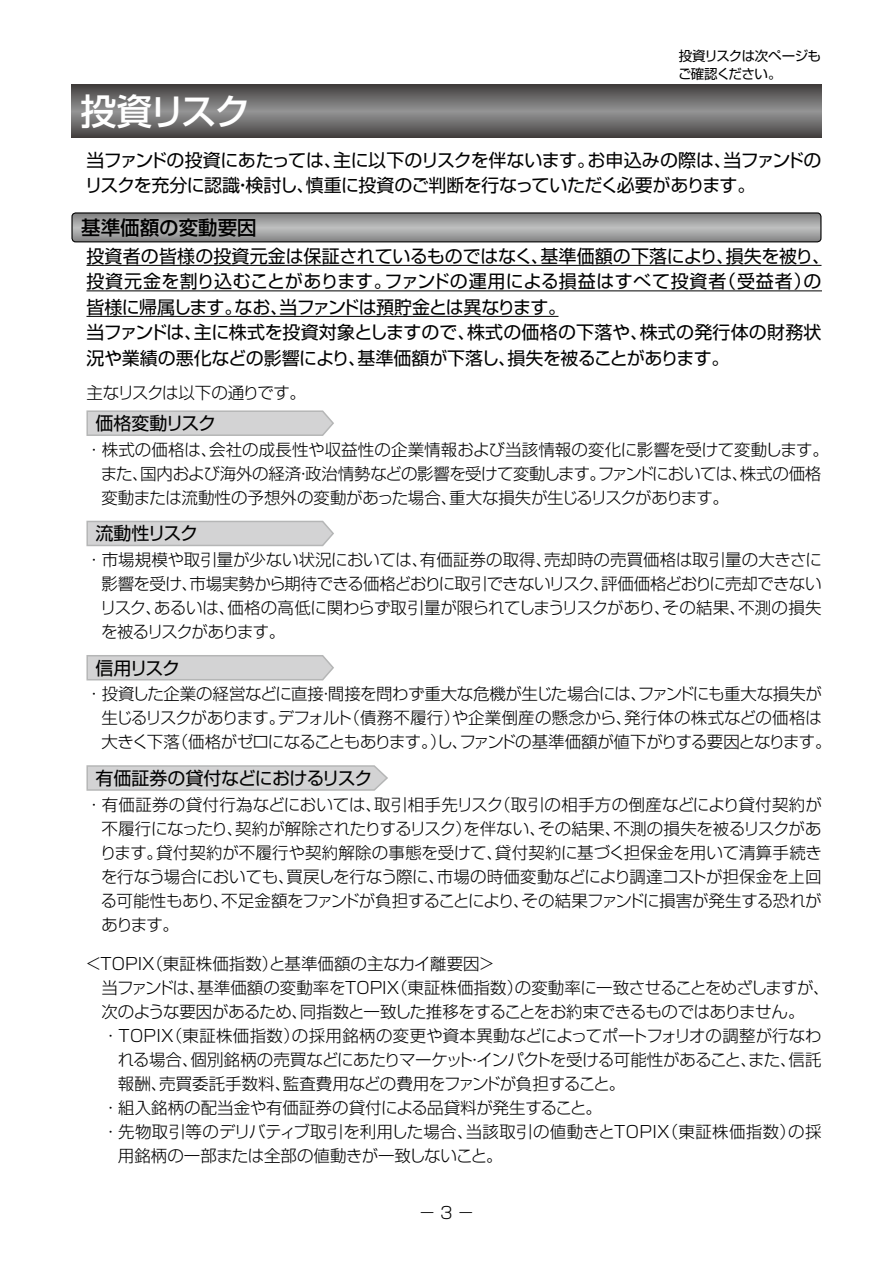
<style>
.page{position:relative;width:893px;height:1263px;background:#fff}
.page>*{position:absolute;margin:0;border:0;box-sizing:border-box;transform-origin:0 0}
.t1{font:500 36px "Shin Go Pr 5";letter-spacing:-.08em;color:#fff}
.t2{font:500 19.5px "Shin Go Pr 5";color:#000}
.t3{font:18px/25.5px "Shin Go Pr 5";letter-spacing:-.015em;color:#000}
.t4{font:18px "Shin Go Pr 5";letter-spacing:-.035em;color:#000}
.t5{font:300 16.5px/24px "Shin Go Pr 5";letter-spacing:-.02em;color:#000}
.t6{font:300 16.5px "Shin Go Pr 5";color:#000}
.t7{font:300 16.5px "Shin Go Pr 5";letter-spacing:.02em;color:#000}
.t8{font:300 16.5px "Shin Go Pr 5";letter-spacing:-.06em;color:#000}
.t9{font:300 16.35px "Shin Go Pr 5";color:#000;scale:1.11 1}
.t10{font:13.5px/18px "Shin Go Pr 5";letter-spacing:-.045em;color:#000}
</style>
<div class="page">
<svg style="left:71px;top:85px;width:750px;height:52px;background:#6b6a6a"></svg>
<svg style="left:72px;top:213px;width:749px;height:29px;background:#a2a2a2"></svg>
<div style="left:71px;top:212px;width:750px;height:30px;border:1px solid #000;border-radius:4px"></div>
<hr style="left:86px;top:265px;width:735px;height:1px;background:#000">
<hr style="left:86px;top:290px;width:736px;height:1px;background:#000">
<hr style="left:86px;top:316px;width:472px;height:1px;background:#000">
<svg style="left:86px;top:410px;width:248px;height:26px;background:#d1d1d2"></svg>
<svg style="left:86px;top:520px;width:248px;height:27px;background:#d2d2d3"></svg>
<svg style="left:86px;top:655px;width:248px;height:26px;background:#d1d1d2"></svg>
<svg style="left:86px;top:765px;width:302px;height:26px;background:#d1d1d2"></svg>
<h1 class="t1" style="left:80px;top:82px;width:171px">投資リスク</h1>
<p class="t10" style="left:678px;top:46px;width:145px">投資リスクは次ページもご確認ください。</p>
<p class="t3" style="left:85px;top:145px;width:738px">当ファンドの投資にあたっては、主に以下のリスクを伴ないます。お申込みの際は、当ファンドのリスクを充分に認識・検討し、慎重に投資のご判断を行なっていただく必要があります。</p>
<p class="t2" style="left:81px;top:211px;width:177px">基準価額の変動要因</p>
<p class="t3" style="left:86px;top:241px;width:745px">投資者の皆様の投資元金は保証されているものではなく、基準価額の下落により、損失を被り、投資元金を割り込むことがあります。ファンドの運用による損益はすべて投資者（受益者）の皆様に帰属します。なお、当ファンドは預貯金とは異なります。<br>当ファンドは、主に株式を投資対象としますので、株式の価格の下落や、株式の発行体の財務状況や業績の悪化などの影響により、基準価額が下落し、損失を被ることがあります。</p>
<p class="t8" style="left:86px;top:380px;width:221px">主なリスクは以下の通りです。</p>
<p class="t4" style="left:95px;top:408px;width:122px">価格変動リスク</p>
<p class="t5" style="left:101px;top:436px;width:729px;text-indent:-15px">・株式の価格は、会社の成長性や収益性の企業情報および当該情報の変化に影響を受けて変動します。また、国内および海外の経済・政治情勢などの影響を受けて変動します。ファンドにおいては、株式の価格変動または流動性の予想外の変動があった場合、重大な損失が生じるリスクがあります。</p>
<p class="t3" style="left:95px;top:519px;width:104px">流動性リスク</p>
<p class="t5" style="left:100px;top:546px;width:723px;text-align:justify;text-indent:-14px">・市場規模や取引量が少ない状況においては、有価証券の取得、売却時の売買価格は取引量の大きさに影響を受け、市場実勢から期待できる価格どおりに取引できないリスク、評価価格どおりに売却できないリスク、あるいは、価格の高低に関わらず取引量が限られてしまうリスクがあり、その結果、不測の損失を被るリスクがあります。</p>
<p class="t3" style="left:95px;top:653px;width:86px">信用リスク</p>
<p class="t5" style="left:101px;top:680px;width:731px;text-indent:-16px">・投資した企業の経営などに直接・間接を問わず重大な危機が生じた場合には、ファンドにも重大な損失が生じるリスクがあります。デフォルト（債務不履行）や企業倒産の懸念から、発行体の株式などの価格は大きく下落（価格がゼロになることもあります。）し、ファンドの基準価額が値下がりする要因となります。</p>
<p class="t3" style="left:95px;top:763px;width:278px">有価証券の貸付などにおけるリスク</p>
<p class="t5" style="left:100px;top:791px;width:724px;text-align:justify;text-indent:-14px">・有価証券の貸付行為などにおいては、取引相手先リスク（取引の相手方の倒産などにより貸付契約が不履行になったり、契約が解除されたりするリスク）を伴ない、その結果、不測の損失を被るリスクがあります。貸付契約が不履行や契約解除の事態を受けて、貸付契約に基づく担保金を用いて清算手続きを行なう場合においても、買戻しを行なう際に、市場の時価変動などにより調達コストが担保金を上回る可能性もあり、不足金額をファンドが負担することにより、その結果ファンドに損害が発生する恐れがあります。</p>
<p class="t6" style="left:86px;top:950px;width:411px">＜ＴＯＰＩＸ（東証株価指数）と基準価額の主なカイ離要因＞</p>
<p class="t5" style="left:101px;top:974px;width:730px">当ファンドは、基準価額の変動率をＴＯＰＩＸ（東証株価指数）の変動率に一致させることをめざしますが、</p>
<p class="t5" style="left:101px;top:998px;width:705px">次のような要因があるため、同指数と一致した推移をすることをお約束できるものではありません。</p>
<p class="t6" style="left:102px;top:1022px;width:721px">・ＴＯＰＩＸ（東証株価指数）の採用銘柄の変更や資本異動などによってポートフォリオの調整が行なわ</p>
<p class="t5" style="left:118px;top:1046px;width:705px">れる場合、個別銘柄の売買などにあたりマーケット・インパクトを受ける可能性があること、また、信託</p>
<p class="t5" style="left:118px;top:1070px;width:509px">報酬、売買委託手数料、監査費用などの費用をファンドが負担すること。</p>
<p class="t6" style="left:102px;top:1094px;width:501px">・組入銘柄の配当金や有価証券の貸付による品貸料が発生すること。</p>
<p class="t7" style="left:102px;top:1118px;width:721px">・先物取引等のデリバティブ取引を利用した場合、当該取引の値動きとＴＯＰＩＸ（東証株価指数）の採</p>
<p class="t5" style="left:118px;top:1142px;width:386px">用銘柄の一部または全部の値動きが一致しないこと。</p>
<p class="t5" style="left:440px;top:1199px;width:14px">3</p>
<p class="t9" style="left:418px;top:1199px;width:53px">－　 －</p>
</div>
